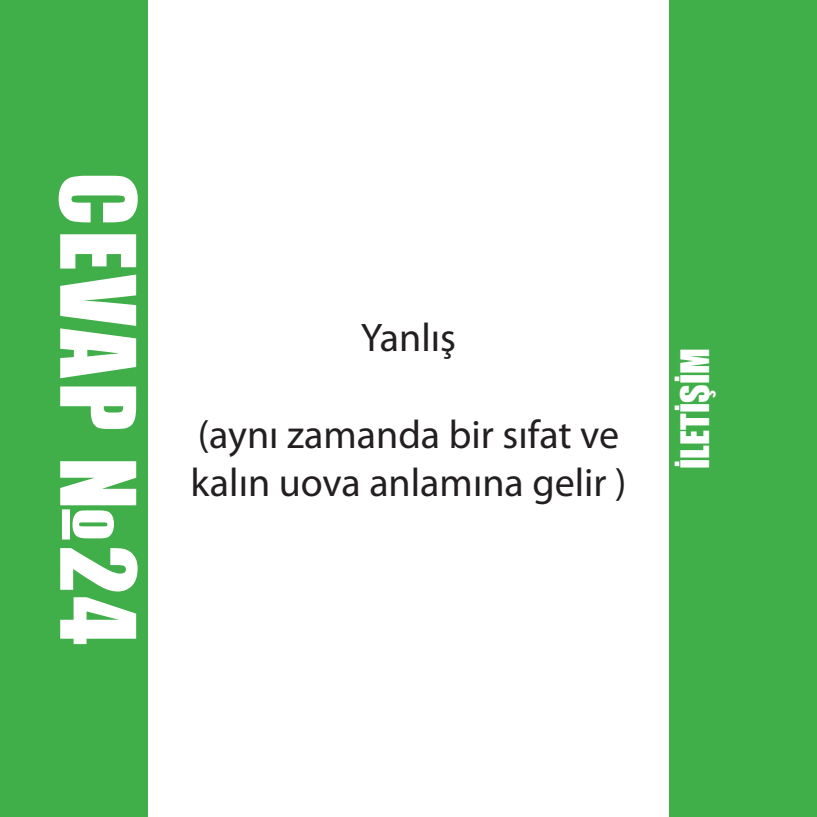
<style>
.page{position:relative;width:817px;height:817px;background:#fff}
.page>*{position:absolute;margin:0;border:0;box-sizing:border-box;transform-origin:0 0}
.t1{font:96px "Impact";letter-spacing:.04em;color:#fff}
.t2{font:40px/48px "Myriad Pro";color:#231f20}
.t3{font:36px "Impact";letter-spacing:.005em;color:#fff}
</style>
<div class="page">
<div style="left:669px;top:0;width:147px;height:816px;background:#40ae49"></div>
<div style="left:0;top:0;width:147px;height:816px;background:#40ae49"></div>
<h1 class="t1" style="left:172px;top:172px;width:474px;rotate:90deg">CEVAP №24</h1>
<p class="t2" style="left:361px;top:313px;width:96px">Yanlış</p>
<p class="t2" style="left:190px;top:409px;width:437px">(aynı zamanda bir sıfat ve kalın uova anlamına gelir )</p>
<p class="t3" style="left:667px;top:469px;width:123px;rotate:-90deg">İLETİŞİM</p>
</div>
